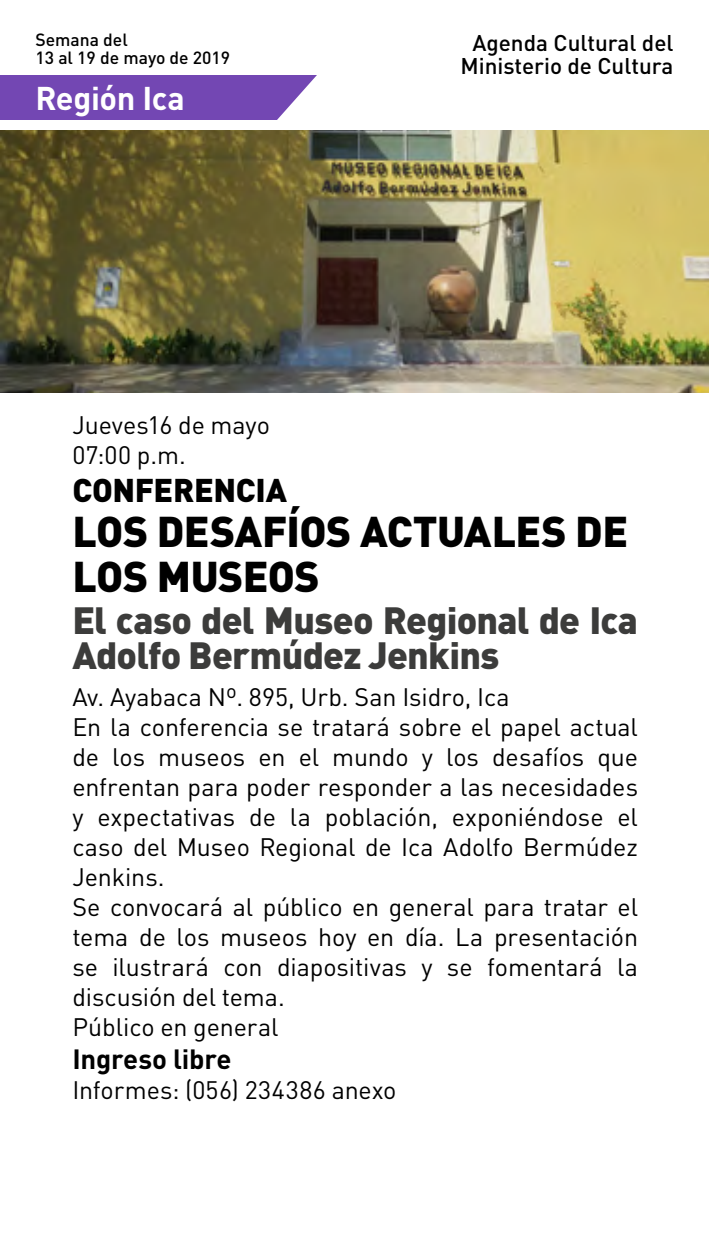
<style>
.page{position:relative;width:709px;height:1260px;background:#fff}
.page>*{position:absolute;margin:0;border:0;box-sizing:border-box;transform-origin:0 0}
.t1{font:900 42.5px/45px "DIN";letter-spacing:-.01em;color:#000}
.t2{font:900 37.5px/35px "DIN";letter-spacing:-.02em;color:#3c3c3b}
.t3{font:900 32.5px "DIN";letter-spacing:-.01em;color:#000}
.t4{font:700 32.5px "DIN Pro";letter-spacing:-.015em;color:#fff}
.t5{font:700 27.5px "DIN";letter-spacing:-.01em;color:#000}
.t6{font:25px/30px "DIN";letter-spacing:-.005em;color:#000}
.t7{font:500 22.5px/22.5px "DIN Pro";color:#000;text-align:center}
.t8{font:500 17.5px/17.5px "DIN Pro";color:#000}
</style>
<div class="page">
<div style="left:0;top:75px;width:317px;height:45px;background:#7347b3"></div>
<img style="left:0;top:130px;width:709px;height:262px">
<p class="t8" style="left:35px;top:29px;width:196px">Semana del<br>13 al 19 de mayo de 2019</p>
<h3 class="t4" style="left:35px;top:71px;width:151px">Región Ica</h3>
<p class="t7" style="left:460px;top:30px;width:214px">Agenda Cultural del<br>Ministerio de Cultura</p>
<p class="t6" style="left:72px;top:410px;width:199px">Jueves16 de mayo<br>07:00 p.m.</p>
<h3 class="t3" style="left:72px;top:468px;width:216px">CONFERENCIA</h3>
<h1 class="t1" style="left:72px;top:507px;width:557px">LOS DESAFÍOS ACTUALES DE<br>LOS MUSEOS</h1>
<h2 class="t2" style="left:72px;top:601px;width:567px">El caso del Museo Regional de Ica<br>Adolfo Bermúdez Jenkins</h2>
<p class="t6" style="left:72px;top:682px;width:567px">Av. Ayabaca Nº. 895, Urb. San Isidro, Ica<br>En la conferencia se tratará sobre el papel actual de los museos en el mundo y los desafíos que enfrentan para poder responder a las necesidades y expectativas de la población, exponiéndose el caso del Museo Regional de Ica Adolfo Bermúdez Jenkins.<br>Se convocará al público en general para tratar el tema de los museos hoy en día. La presentación se ilustrará con diapositivas y se fomentará la discusión del tema.<br>Público en general</p>
<p class="t5" style="left:72px;top:1041px;width:161px">Ingreso libre</p>
<p class="t6" style="left:72px;top:1075px;width:326px">Informes: (056) 234386 anexo</p>
</div>
